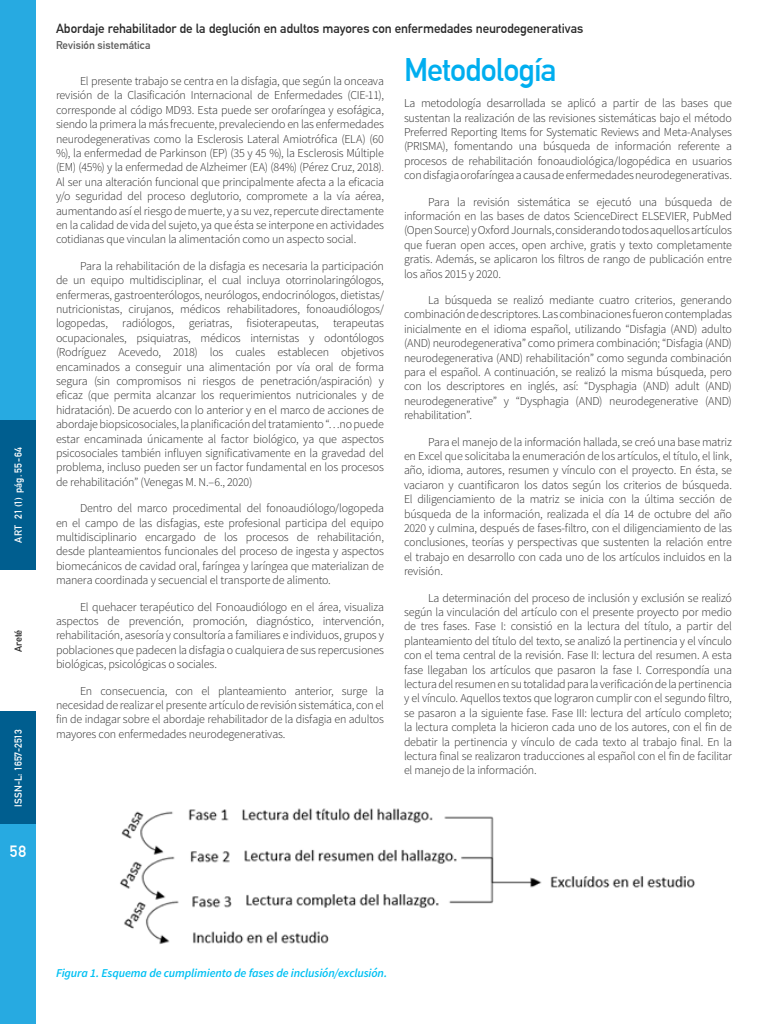
<style>
.page{position:relative;width:768px;height:1024px;background:#fff}
.page>*{position:absolute;margin:0;border:0;box-sizing:border-box;transform-origin:0 0}
.t1{font:700 32px "DIN Alternate";letter-spacing:-.03em;color:#00aeef}
.t2{font:700 16px "DIN Alternate";color:#fff}
.t3{font:700 13px "DIN Alternate";letter-spacing:-.005em;color:#2a2a2a}
.t4{font:300 12px/14.4px "Source Sans Pro";letter-spacing:-.015em;color:#2a2a2a;text-align:justify}
.t5{font:italic 600 12px "Source Sans Pro";letter-spacing:-.01em;color:#00c0f3}
.t6{font:700 11.1px "DIN Alternate";letter-spacing:-.005em;color:#5a5a5a}
.t7{font:700 10px "DIN Alternate";letter-spacing:.01em;color:#fff}
.t8{font:700 10px "DIN Alternate";color:#2a2a2a}
.s1{color:#782f40}
</style>
<div class="page">
<img style="left:120px;top:808px;width:575px;height:136px">
<div style="left:0;top:712px;width:36px;height:312px;background:#27aae1"></div>
<div style="left:0;top:0;width:36px;height:570px;background:#27aae1"></div>
<div style="left:0;top:712px;width:36px;height:112px;background:#005e8f"></div>
<div style="left:0;top:420px;width:36px;height:150px;background:#005e8f"></div>
<p class="t7" style="left:11px;top:543px;width:97px;rotate:-90deg">ART 21 (1) pág. 55-64</p>
<p class="t8" style="left:11px;top:652px;width:24px;rotate:-90deg">Areté</p>
<p class="t7" style="left:11px;top:807px;width:79px;rotate:-90deg">ISSN-L: 1657-2513</p>
<h2 class="t2" style="left:10px;top:839px;width:18px">58</h2>
<p class="t3" style="left:56px;top:19px;width:529px">Abordaje rehabilitador de la deglución en adultos mayores con enfermedades neurodegenerativas</p>
<p class="t6" style="left:56px;top:36px;width:96px">Revisión sistemática</p>
<p class="t4" style="left:56px;top:74px;width:330px;text-indent:24px">El presente trabajo se centra en la disfagia, que según la onceava revisión de la Clasificación Internacional de Enfermedades (CIE-11), corresponde al código MD93. Esta puede ser orofaríngea y esofágica, siendo la primera la más frecuente, prevaleciendo en las enfermedades neurodegenerativas como la Esclerosis Lateral Amiotrófica (ELA) (60 %), la enfermedad de Parkinson (EP) (35 y 45 %), la Esclerosis Múltiple (EM) (45%) y la enfermedad de Alzheimer (EA) (84%) (Pérez Cruz, 2018)<span class="s1">.<br></span>Al ser una alteración funcional que principalmente afecta a la eficacia y/o seguridad del proceso deglutorio, compromete a la vía aérea, aumentando así el riesgo de muerte, y a su vez, repercute directamente en la calidad de vida del sujeto, ya que ésta se interpone en actividades cotidianas que vinculan la alimentación como un aspecto social.</p>
<p class="t4" style="left:56px;top:259px;width:330px;text-indent:24px">Para la rehabilitación de la disfagia es necesaria la participación de un equipo multidisciplinar, el cual incluya otorrinolaringólogos, enfermeras, gastroenterólogos, neurólogos, endocrinólogos, dietistas/ nutricionistas, cirujanos, médicos rehabilitadores, fonoaudiólogos/ logopedas, radiólogos, geriatras, fisioterapeutas, terapeutas ocupacionales, psiquiatras, médicos internistas y odontólogos (Rodríguez Acevedo, 2018) los cuales establecen objetivos encaminados a conseguir una alimentación por vía oral de forma segura (sin compromisos ni riesgos de penetración/aspiración) y eficaz (que permita alcanzar los requerimientos nutricionales y de hidratación). De acuerdo con lo anterior y en el marco de acciones de abordaje biopsicosociales, la planificación del tratamiento “…no puede estar encaminada únicamente al factor biológico, ya que aspectos psicosociales también influyen significativamente en la gravedad del problema, incluso pueden ser un factor fundamental en los procesos de rehabilitación” (Venegas M. N.–6., 2020)</p>
<p class="t4" style="left:56px;top:501px;width:330px;text-indent:24px">Dentro del marco procedimental del fonoaudiólogo/logopeda en el campo de las disfagias, este profesional participa del equipo multidisciplinario encargado de los procesos de rehabilitación, desde planteamientos funcionales del proceso de ingesta y aspectos biomecánicos de cavidad oral, faríngea y laríngea que materializan de manera coordinada y secuencial el transporte de alimento.</p>
<p class="t4" style="left:56px;top:599px;width:330px;text-indent:24px">El quehacer terapéutico del Fonoaudiólogo en el área, visualiza aspectos de prevención, promoción, diagnóstico, intervención, rehabilitación, asesoría y consultoría a familiares e individuos, grupos y poblaciones que padecen la disfagia o cualquiera de sus repercusiones biológicas, psicológicas o sociales.</p>
<p class="t4" style="left:56px;top:683px;width:329px;text-indent:24px">En consecuencia, con el planteamiento anterior, surge la necesidad de realizar el presente artículo de revisión sistemática, con el fin de indagar sobre el abordaje rehabilitador de la disfagia en adultos mayores con enfermedades neurodegenerativas.</p>
<h1 class="t1" style="left:404px;top:45px;width:154px">Metodología</h1>
<p class="t4" style="left:404px;top:96px;width:330px">La metodología desarrollada se aplicó a partir de las bases que sustentan la realización de las revisiones sistemáticas bajo el método Preferred Reporting Items for Systematic Reviews and Meta-Analyses (PRISMA), fomentando una búsqueda de información referente a procesos de rehabilitación fonoaudiológica/logopédica en usuarios con disfagia orofaríngea a causa de enfermedades neurodegenerativas.</p>
<p class="t4" style="left:404px;top:194px;width:330px;text-indent:24px">Para la revisión sistemática se ejecutó una búsqueda de información en las bases de datos ScienceDirect ELSEVIER, PubMed (Open Source) y Oxford Journals, considerando todos aquellos artículos que fueran open acces, open archive, gratis y texto completamente gratis. Además, se aplicaron los filtros de rango de publicación entre los años 2015 y 2020.</p>
<p class="t4" style="left:404px;top:293px;width:330px;text-indent:24px">La búsqueda se realizó mediante cuatro criterios, generando combinación de descriptores. Las combinaciones fueron contempladas inicialmente en el idioma español, utilizando “Disfagia (AND) adulto (AND) neurodegenerativa” como primera combinación; “Disfagia (AND) neurodegenerativa (AND) rehabilitación” como segunda combinación para el español. A continuación, se realizó la misma búsqueda, pero con los descriptores en inglés, así: “Dysphagia (AND) adult (AND) neurodegenerative” y “Dysphagia (AND) neurodegenerative (AND) rehabilitation”.</p>
<p class="t4" style="left:404px;top:434px;width:330px;text-indent:24px">Para el manejo de la información hallada, se creó una base matriz en Excel que solicitaba la enumeración de los artículos, el título, el link, año, idioma, autores, resumen y vínculo con el proyecto. En ésta, se vaciaron y cuantificaron los datos según los criterios de búsqueda.<br>El diligenciamiento de la matriz se inicia con la última sección de búsqueda de la información, realizada el día 14 de octubre del año 2020 y culmina, después de fases-filtro, con el diligenciamiento de las conclusiones, teorías y perspectivas que sustenten la relación entre el trabajo en desarrollo con cada uno de los artículos incluidos en la revisión.</p>
<p class="t4" style="left:404px;top:590px;width:330px;text-indent:24px">La determinación del proceso de inclusión y exclusión se realizó según la vinculación del artículo con el presente proyecto por medio de tres fases. Fase I: consistió en la lectura del título, a partir del planteamiento del título del texto, se analizó la pertinencia y el vínculo con el tema central de la revisión. Fase II: lectura del resumen. A esta fase llegaban los artículos que pasaron la fase I. Correspondía una lectura del resumen en su totalidad para la verificación de la pertinencia y el vínculo. Aquellos textos que lograron cumplir con el segundo filtro, se pasaron a la siguiente fase. Fase III: lectura del artículo completo; la lectura completa la hicieron cada uno de los autores, con el fin de debatir la pertinencia y vínculo de cada texto al trabajo final. En la lectura final se realizaron traducciones al español con el fin de facilitar el manejo de la información.</p>
<p class="t5" style="left:56px;top:965px;width:333px">Figura 1. Esquema de cumplimiento de fases de inclusión/exclusión.</p>
</div>
